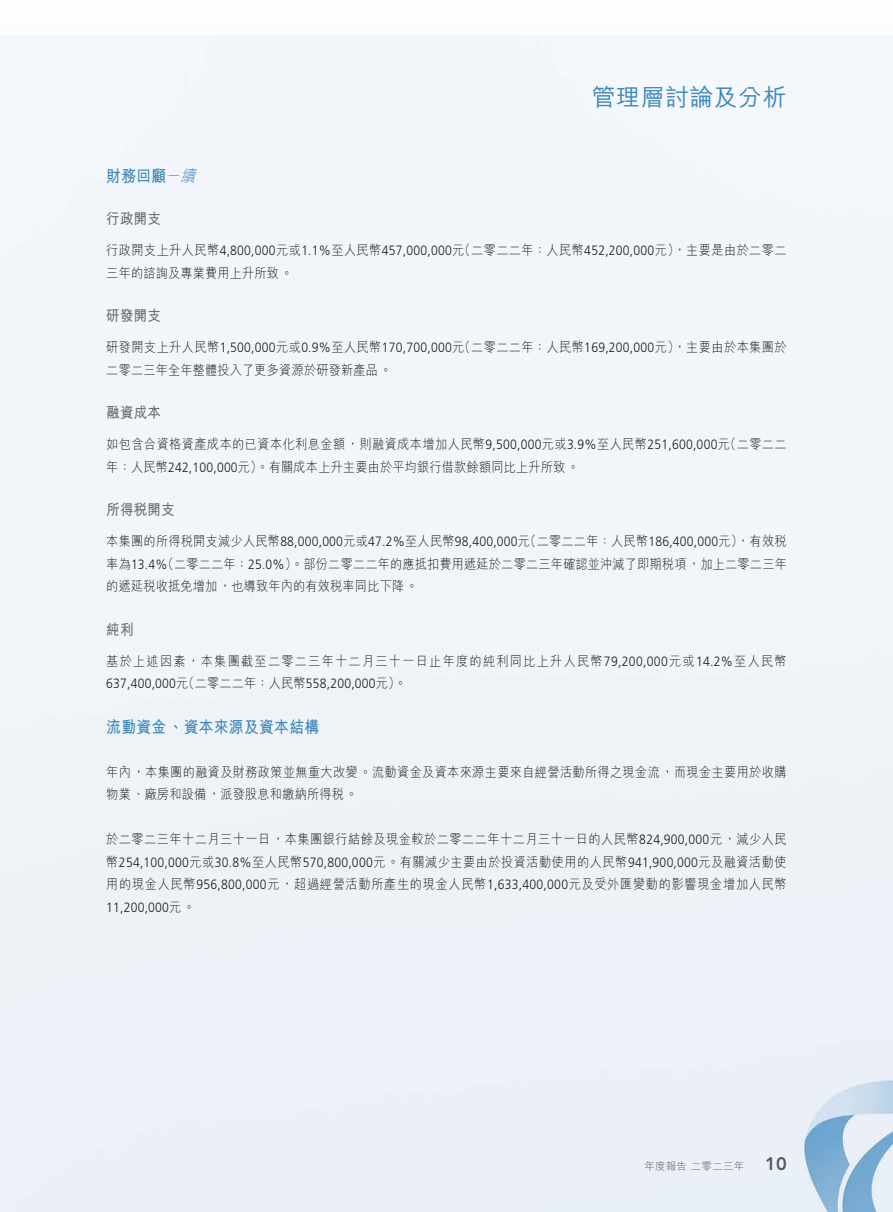
<style>
.page{position:relative;width:893px;height:1212px;background:#fff}
.page>*{position:absolute;margin:0;border:0;box-sizing:border-box;transform-origin:0 0}
.t1{font:500 24px "M Hei HK";letter-spacing:.015em;color:#4089b9}
.t2{font:800 18px "Avenir LT Std";color:#575756}
.t3{font:700 16.5px "M Hei HK";letter-spacing:.015em;color:#4089b9;scale:.9 1}
.t4{font:italic 300 16.5px "M Hei HK";color:#4089b9;scale:.9 1}
.t5{font:700 15px "M Hei HK";letter-spacing:.015em;color:#6f6f6f;scale:.9 1}
.t6{font:300 13.5px/22.5px "M Hei HK";letter-spacing:.03em;color:#1c1c1b;scale:.9 1}
.t7{font:300 13.5px "Frutiger LT Std";letter-spacing:.025em;color:#1c1c1b;scale:.9 1}
.t8{font:300 13.5px "M Hei HK";letter-spacing:.06em;color:#1c1c1b;scale:.9 1}
.t9{font:300 13.5px "M Hei HK";letter-spacing:.105em;color:#1c1c1b;scale:.9 1}
.t10{font:300 10.5px "M Hei HK";letter-spacing:.015em;color:#575756}
.s1{font-weight:300;font-style:italic}
.s2{font-family:"Frutiger LT Std"}
.s3{font-family:"M Hei HK"}
</style>
<div class="page">
<div style="left:0;top:36px;width:893px;height:1176px;background:#f0f5fa"></div>
<h1 class="t1" style="left:592px;top:80px;width:196px">管理層討論及分析</h1>
<p class="t4" style="left:180px;top:164px;width:24px">續</p>
<p class="t3" style="left:106px;top:164px;width:89px">財務回顧<span class="s1">－</span></p>
<p class="t5" style="left:106px;top:208px;width:62px">行政開支</p>
<p class="t6" style="left:106px;top:238px;width:757px">行政開支上升人民幣<span class="s2">4,800,000</span>元或<span class="s2">1.1%</span>至人民幣<span class="s2">457,000,000</span> （元二零二二年：人民幣<span class="s2">452,200,000</span>元，）主要是由於二零二三年的諮詢及專業費用上升所致。</p>
<p class="t5" style="left:106px;top:305px;width:62px">研發開支</p>
<p class="t6" style="left:106px;top:335px;width:757px">研發開支上升人民幣<span class="s2">1,500,000</span>元或<span class="s2">0.9%</span>至人民幣<span class="s2">170,700,000</span> （元二零二二年：人民幣<span class="s2">169,200,000</span>元，）主要由於本集團於二零二三年全年整體投入了更多資源於研發新產品。</p>
<p class="t5" style="left:106px;top:402px;width:62px">融資成本</p>
<p class="t6" style="left:106px;top:432px;width:757px">如包含合資格資產成本的已資本化利息金額，則融資成本增加人民幣<span class="s2">9,500,000</span>元或<span class="s2">3.9%</span>至人民幣<span class="s2">251,600,000</span> （元二零二二年：人民幣<span class="s2">242,100,000</span>元）。有關成本上升主要由於平均銀行借款餘額同比上升所致。</p>
<p class="t5" style="left:106px;top:499px;width:78px">所得稅開支</p>
<p class="t6" style="left:106px;top:529px;width:758px;text-align:right">本集團的所得稅開支減少人民幣<span class="s2">88,000,000</span>元或<span class="s2">47.2%</span>至人民幣<span class="s2">98,400,000</span> （元二零二二年：人民幣<span class="s2">186,400,000</span>元，）有效稅（二零二二年：<span class="s2">25.0%</span>）。部份二零二二年的應抵扣費用遞延於二零二三年確認並沖減了即期稅項，加上二零二三年</p>
<p class="t7" style="left:106px;top:556px;width:70px"><span class="s3">率為</span>13.4%</p>
<p class="t6" style="left:106px;top:574px;width:348px">的遞延稅收抵免增加，也導致年內的有效稅率同比下降。</p>
<p class="t5" style="left:106px;top:618px;width:32px">純利</p>
<p class="t9" style="left:106px;top:651px;width:757px">基於上述因素，本集團截至二零二三年十二月三十一日止年度的純利同比上升人民幣<span class="s2">79,200,000</span>元或<span class="s2">14.2%</span>至人民幣</p>
<p class="t7" style="left:106px;top:676px;width:335px">637,400,000 <span class="s3">（元二零二二年：人民幣</span>558,200,000<span class="s3">元。(</span></p>
<p class="t3" style="left:106px;top:715px;width:238px">流動資金、資本來源及資本結構</p>
<p class="t6" style="left:106px;top:760px;width:757px">年內，本集團的融資及財務政策並無重大改變。流動資金及資本來源主要來自經營活動所得之現金流，而現金主要用於收購物業、廠房和設備，派發股息和繳納所得稅。</p>
<p class="t6" style="left:106px;top:828px;width:757px">於二零二三年十二月三十一日，本集團銀行結餘及現金較於二零二二年十二月三十一日的人民幣<span class="s2">824,900,000</span>元，減少人民</p>
<p class="t7" style="left:106px;top:854px;width:757px"><span class="s3">幣</span>254,100,000<span class="s3">元或</span>30.8%<span class="s3">至人民幣</span>570,800,000<span class="s3">元。有關減少主要由於投資活動使用的人民幣</span>941,900,000<span class="s3">元及融資活動使</span></p>
<p class="t8" style="left:106px;top:875px;width:757px">用的現金人民幣<span class="s2">956,800,000</span>元，超過經營活動所產生的現金人民幣<span class="s2">1,633,400,000</span>元及受外匯變動的影響現金增加人民幣</p>
<p class="t7" style="left:106px;top:899px;width:100px">11,200,000<span class="s3">元。</span></p>
<p class="t10" style="left:645px;top:1159px;width:101px">年度報告二零二三年</p>
<h2 class="t2" style="left:765px;top:1153px;width:23px">10</h2>
</div>
